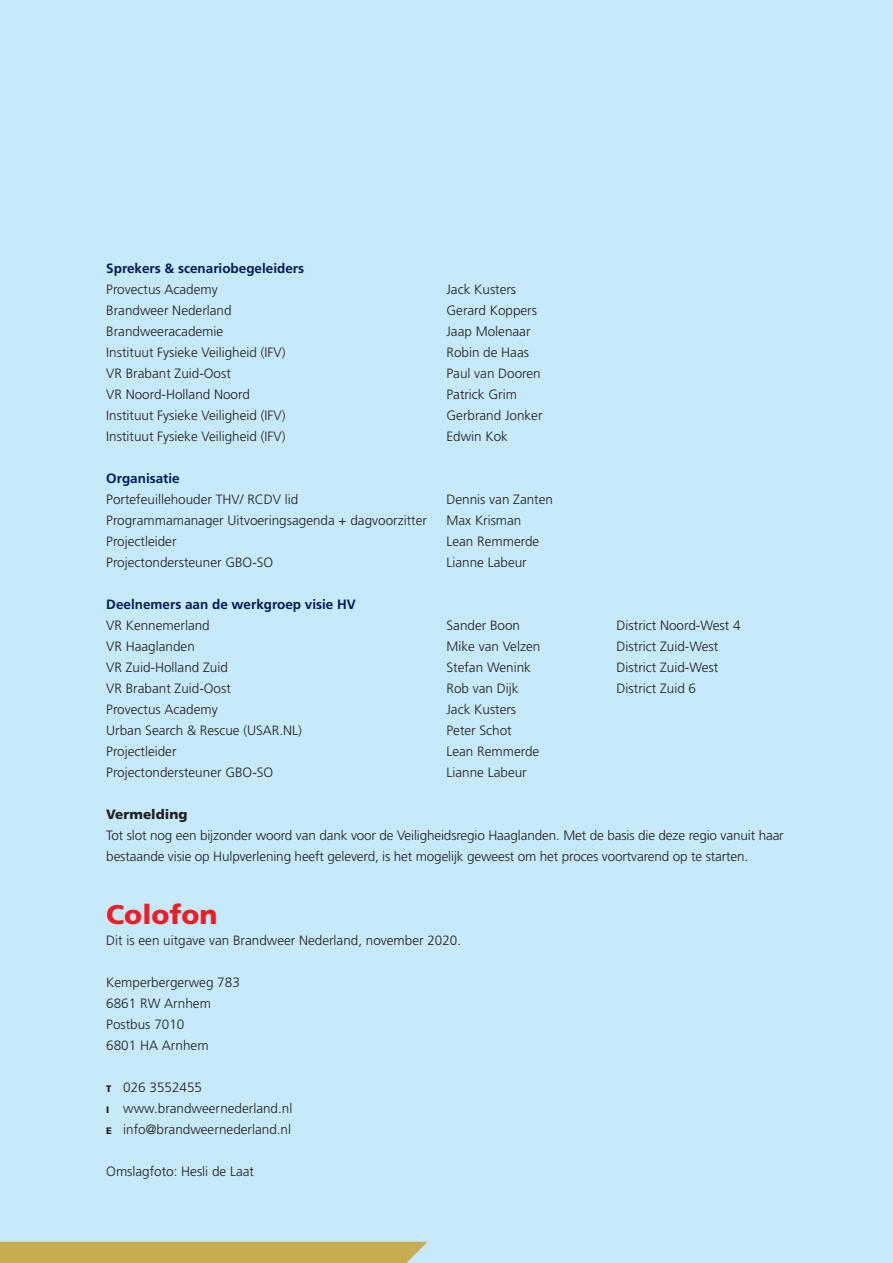
<style>
.page{position:relative;width:893px;height:1263px;background:#c6eafa}
.page>*{position:absolute;margin:0;border:0;box-sizing:border-box;transform-origin:0 0}
.t1{font:900 27px "Frutiger LT Std";color:#ee1d23}
.t2{font:300 13.5px/21px "Frutiger LT Std";color:#231f20}
.t3{font:700 13.5px "Frutiger LT Std";color:#011958}
.t4{font:900 13.5px "Frutiger LT Std";color:#231f20}
.s1{font-weight:900;font-size:9.45px}
</style>
<div class="page">
<div style="left:0;top:1242px;width:428px;height:21px;background:#c8ad50"></div>
<p class="t3" style="left:106px;top:260px;width:199px">Sprekers &amp; scenariobegeleiders</p>
<p class="t2" style="left:106px;top:279px;width:113px">Provectus Academy</p>
<p class="t2" style="left:446px;top:279px;width:71px">Jack Kusters</p>
<p class="t2" style="left:106px;top:300px;width:127px">Brandweer Nederland</p>
<p class="t2" style="left:446px;top:300px;width:92px">Gerard Koppers</p>
<p class="t2" style="left:106px;top:321px;width:119px">Brandweeracademie</p>
<p class="t2" style="left:446px;top:321px;width:86px">Jaap Molenaar</p>
<p class="t2" style="left:106px;top:342px;width:181px">Instituut Fysieke Veiligheid (IFV)</p>
<p class="t2" style="left:446px;top:342px;width:84px">Robin de Haas</p>
<p class="t2" style="left:106px;top:363px;width:126px">VR Brabant Zuid-Oost</p>
<p class="t2" style="left:446px;top:363px;width:96px">Paul van Dooren</p>
<p class="t2" style="left:106px;top:384px;width:145px">VR Noord-Holland Noord</p>
<p class="t2" style="left:446px;top:384px;width:72px">Patrick Grim</p>
<p class="t2" style="left:106px;top:405px;width:181px">Instituut Fysieke Veiligheid (IFV)</p>
<p class="t2" style="left:446px;top:405px;width:98px">Gerbrand Jonker</p>
<p class="t2" style="left:106px;top:426px;width:181px">Instituut Fysieke Veiligheid (IFV)</p>
<p class="t2" style="left:446px;top:426px;width:63px">Edwin Kok</p>
<p class="t3" style="left:106px;top:470px;width:75px">Organisatie</p>
<p class="t2" style="left:106px;top:489px;width:194px">Portefeuillehouder THV/ RCDV lid</p>
<p class="t2" style="left:446px;top:489px;width:108px">Dennis van Zanten</p>
<p class="t2" style="left:106px;top:510px;width:322px">Programmamanager Uitvoeringsagenda + dagvoorzitter</p>
<p class="t2" style="left:446px;top:510px;width:76px">Max Krisman</p>
<p class="t2" style="left:106px;top:531px;width:72px">Projectleider</p>
<p class="t2" style="left:446px;top:531px;width:94px">Lean Remmerde</p>
<p class="t2" style="left:106px;top:552px;width:169px">Projectondersteuner GBO-SO</p>
<p class="t2" style="left:446px;top:552px;width:82px">Lianne Labeur</p>
<p class="t3" style="left:106px;top:596px;width:251px">Deelnemers aan de werkgroep visie HV</p>
<p class="t2" style="left:106px;top:615px;width:105px">VR Kennemerland</p>
<p class="t2" style="left:446px;top:615px;width:75px">Sander Boon</p>
<p class="t2" style="left:617px;top:615px;width:126px">District Noord-West 4</p>
<p class="t2" style="left:106px;top:636px;width:90px">VR Haaglanden</p>
<p class="t2" style="left:446px;top:636px;width:95px">Mike van Velzen</p>
<p class="t2" style="left:617px;top:636px;width:103px">District Zuid-West</p>
<p class="t2" style="left:106px;top:657px;width:123px">VR Zuid-Holland Zuid</p>
<p class="t2" style="left:446px;top:657px;width:86px">Stefan Wenink</p>
<p class="t2" style="left:617px;top:657px;width:103px">District Zuid-West</p>
<p class="t2" style="left:106px;top:678px;width:126px">VR Brabant Zuid-Oost</p>
<p class="t2" style="left:446px;top:678px;width:74px">Rob van Dijk</p>
<p class="t2" style="left:617px;top:678px;width:81px">District Zuid 6</p>
<p class="t2" style="left:106px;top:699px;width:113px">Provectus Academy</p>
<p class="t2" style="left:446px;top:699px;width:71px">Jack Kusters</p>
<p class="t2" style="left:106px;top:720px;width:197px">Urban Search &amp; Rescue (USAR.NL)</p>
<p class="t2" style="left:446px;top:720px;width:67px">Peter Schot</p>
<p class="t2" style="left:106px;top:741px;width:72px">Projectleider</p>
<p class="t2" style="left:446px;top:741px;width:94px">Lean Remmerde</p>
<p class="t2" style="left:106px;top:762px;width:169px">Projectondersteuner GBO-SO</p>
<p class="t2" style="left:446px;top:762px;width:82px">Lianne Labeur</p>
<p class="t4" style="left:106px;top:806px;width:83px">Vermelding</p>
<p class="t2" style="left:106px;top:825px;width:679px">Tot slot nog een bijzonder woord van dank voor de Veiligheidsregio Haaglanden. Met de basis die deze regio vanuit haar bestaande visie op Hulpverlening heeft geleverd, is het mogelijk geweest om het proces voortvarend op te starten.</p>
<h1 class="t1" style="left:106px;top:898px;width:113px">Colofon</h1>
<p class="t2" style="left:106px;top:930px;width:356px">Dit is een uitgave van Brandweer Nederland, november 2020.</p>
<p class="t2" style="left:106px;top:972px;width:135px">Kemperbergerweg 783<br>6861 RW Arnhem<br>Postbus 7010<br>6801 HA Arnhem</p>
<p class="t2" style="left:106px;top:1077px;width:188px"><span class="s1">t</span> 026 3552455<br><span class="s1">i</span> www.brandweernederland.nl <span class="s1">e</span> info@brandweernederland.nl</p>
<p class="t2" style="left:106px;top:1161px;width:149px">Omslagfoto: Hesli de Laat</p>
</div>
